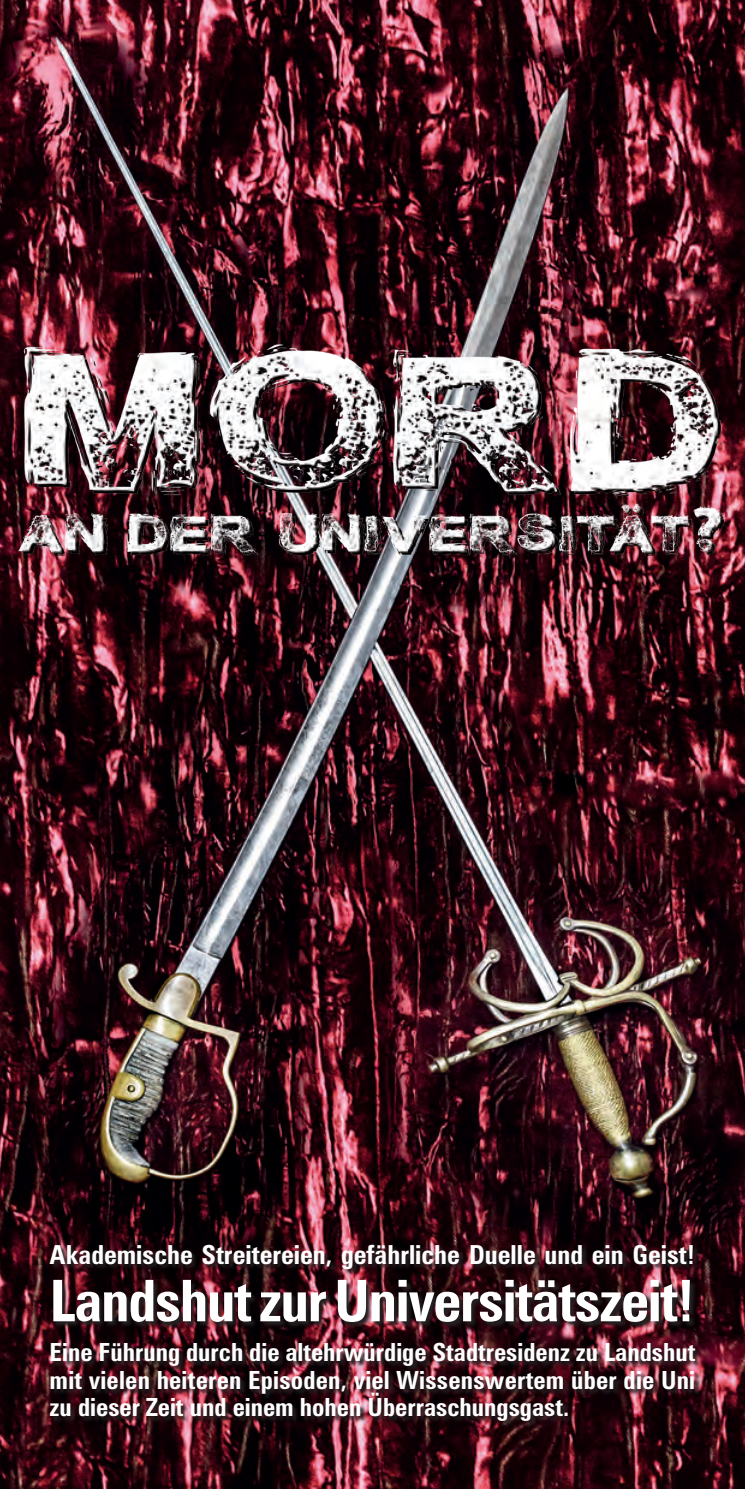
<style>
.page{position:relative;width:745px;height:1489px;background:#fff}
.page>*{position:absolute;margin:0;border:0;box-sizing:border-box;transform-origin:0 0}
.t1{font:700 condensed 57.5px "Zurich BT";letter-spacing:-.02em;color:#fff}
.t2{font:700 condensed 26.25px "Zurich BT";color:#fff}
.t3{font:700 condensed 25px/27.5px "Zurich BT";color:#fff;text-align:justify}
</style>
<div class="page">
<img style="left:0;top:0;width:744px;height:1488px">
<img style="left:50px;top:1244px;width:651px;height:182px">
<img style="left:0;top:290px;width:744px;height:292px">
<p class="t2" style="left:50px;top:1238px;width:646px">Akademische Streitereien, gefährliche Duelle und ein Geist!</p>
<h1 class="t1" style="left:50px;top:1265px;width:646px">Landshut zur Universitätszeit!</h1>
<p class="t3" style="left:50px;top:1338px;width:646px">Eine Führung durch die altehrwürdige Stadtresidenz zu Landshut mit vielen heiteren Episoden, viel Wissenswertem über die Uni zu dieser Zeit und einem hohen Überraschungsgast.</p>
</div>
